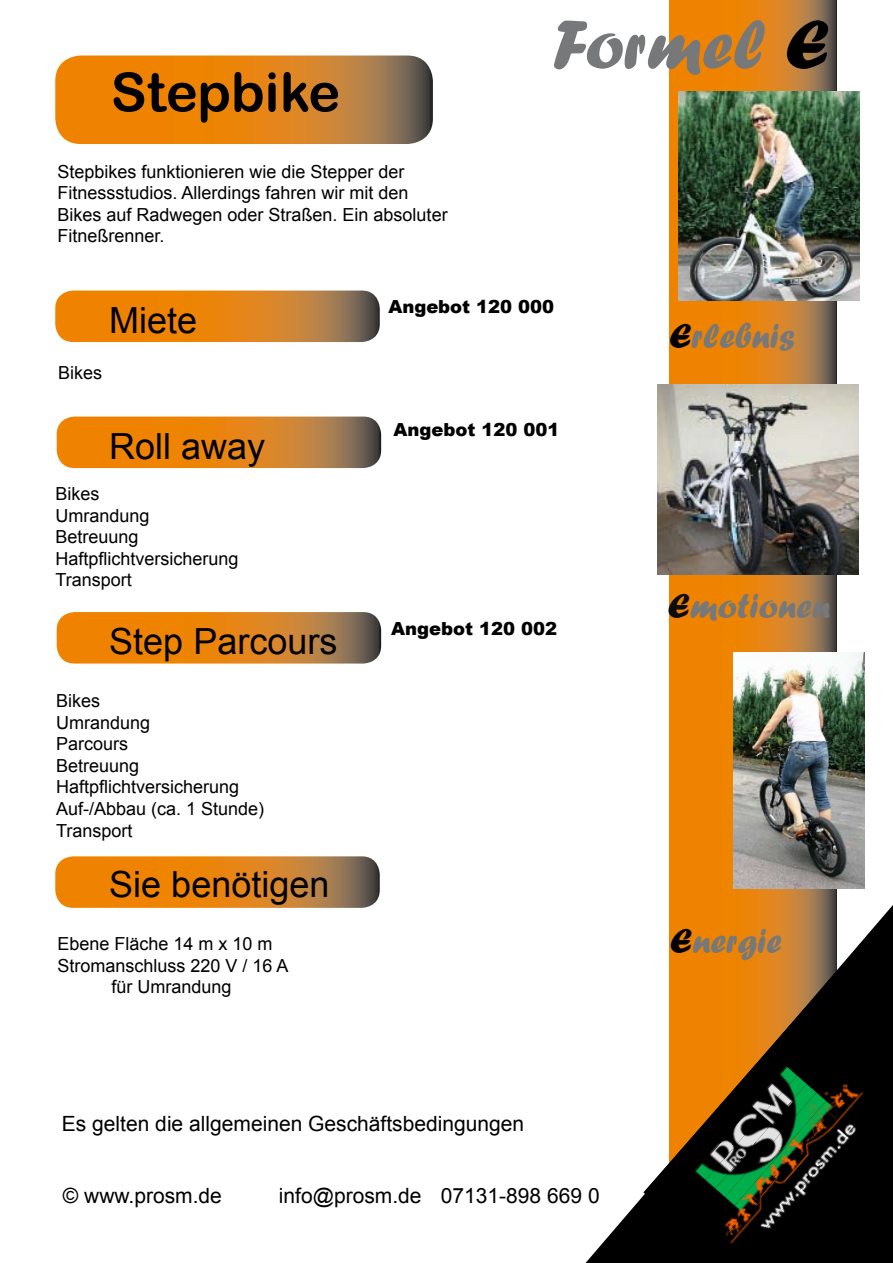
<style>
.page{position:relative;width:893px;height:1263px;background:#fff}
.page>*{position:absolute;margin:0;border:0;box-sizing:border-box;transform-origin:0 0}
.t1{font:72px "Forte";color:#767879}
.t2{font:54px "Arial Rounded MT Bold";color:#000}
.t3{font:36px "Arial";color:#000}
.t4{font:36px "Forte";color:#767879}
.t5{font:21px "Arial";color:#000}
.t6{font:18px/21.6px "Arial";color:#000}
.t7{font:900 18px "Arial";color:#000}
.s1{color:#000}
.s2{color:#0c0c0d}
</style>
<div class="page">
<svg style="left:670px;top:0;width:166px;height:882px;background:#da8015"></svg>
<svg style="left:55px;top:56px;width:378px;height:88px;background:#d37f1c"></svg>
<svg style="left:55px;top:291px;width:325px;height:51px;background:#d37f1c"></svg>
<svg style="left:57px;top:612px;width:324px;height:51px;background:#d37f1c"></svg>
<svg style="left:55px;top:856px;width:325px;height:52px;background:#d3801e"></svg>
<svg style="left:57px;top:417px;width:324px;height:51px;background:#d37f1c"></svg>
<svg style="left:585px;top:882px;width:308px;height:381px"></svg>
<img style="left:643px;top:1008px;width:171px;height:193px">
<img style="left:653px;top:1016px;width:171px;height:193px">
<img style="left:662px;top:1025px;width:172px;height:193px">
<img style="left:672px;top:1033px;width:171px;height:193px">
<img style="left:682px;top:1042px;width:171px;height:193px">
<img style="left:692px;top:1050px;width:171px;height:193px">
<img style="left:701px;top:1059px;width:172px;height:193px">
<img style="left:711px;top:1067px;width:171px;height:193px">
<img style="left:721px;top:1076px;width:171px;height:187px">
<img style="left:731px;top:1084px;width:162px;height:179px">
<img style="left:740px;top:1093px;width:153px;height:170px">
<div style="left:733px;top:653px;width:134px;height:236px;background:linear-gradient(to bottom,#fff,#fff)"></div>
<img style="left:733px;top:653px;width:131px;height:236px">
<img style="left:658px;top:384px;width:200px;height:190px">
<img style="left:678px;top:92px;width:182px;height:208px">
<h2 class="t2" style="left:111px;top:60px;width:231px">Stepbike</h2>
<p class="t6" style="left:57px;top:161px;width:392px">Stepbikes funktionieren wie die Stepper der Fitnessstudios. Allerdings fahren wir mit den Bikes auf Radwegen oder Straßen. Ein absoluter Fitneßrenner.</p>
<h1 class="t1" style="left:552px;top:3px;width:279px">Formel <span class="s1">E</span></h1>
<h3 class="t3" style="left:109px;top:296px;width:90px">Miete</h3>
<p class="t6" style="left:58px;top:362px;width:46px">Bikes</p>
<h3 class="t3" style="left:109px;top:423px;width:158px">Roll away</h3>
<p class="t6" style="left:55px;top:483px;width:185px">Bikes<br>Umrandung<br>Betreuung<br>Haftpflichtversicherung<br>Transport</p>
<h3 class="t3" style="left:109px;top:618px;width:230px">Step Parcours</h3>
<p class="t6" style="left:56px;top:690px;width:210px">Bikes<br>Umrandung<br>Parcours<br>Betreuung<br>Haftpflichtversicherung<br>Auf-/Abbau (ca. 1 Stunde)<br>Transport</p>
<h3 class="t3" style="left:109px;top:861px;width:222px">Sie benötigen</h3>
<p class="t6" style="left:57px;top:933px;width:217px">Ebene Fläche 14 m x 10 m</p>
<p class="t6" style="left:57px;top:955px;width:233px">Stromanschluss 220 V / 16 A</p>
<p class="t6" style="left:111px;top:976px;width:122px">für Umrandung</p>
<p class="t7" style="left:388px;top:293px;width:167px">Angebot 120 000</p>
<p class="t7" style="left:394px;top:417px;width:167px">Angebot 120 001</p>
<p class="t7" style="left:391px;top:616px;width:167px">Angebot 120 002</p>
<p class="t5" style="left:62px;top:1110px;width:464px">Es gelten die allgemeinen Geschäftsbedingungen</p>
<p class="t5" style="left:63px;top:1181px;width:161px">© www.prosm.de</p>
<p class="t5" style="left:279px;top:1181px;width:322px">info@prosm.de 07131-898 669 0</p>
<h3 class="t4" style="left:669px;top:315px;width:128px"><span class="s1">E</span>rlebnis</h3>
<h3 class="t4" style="left:668px;top:585px;width:164px"><span class="s2">E</span>motionen</h3>
<h3 class="t4" style="left:670px;top:920px;width:113px"><span class="s1">E</span>nergie</h3>
</div>
